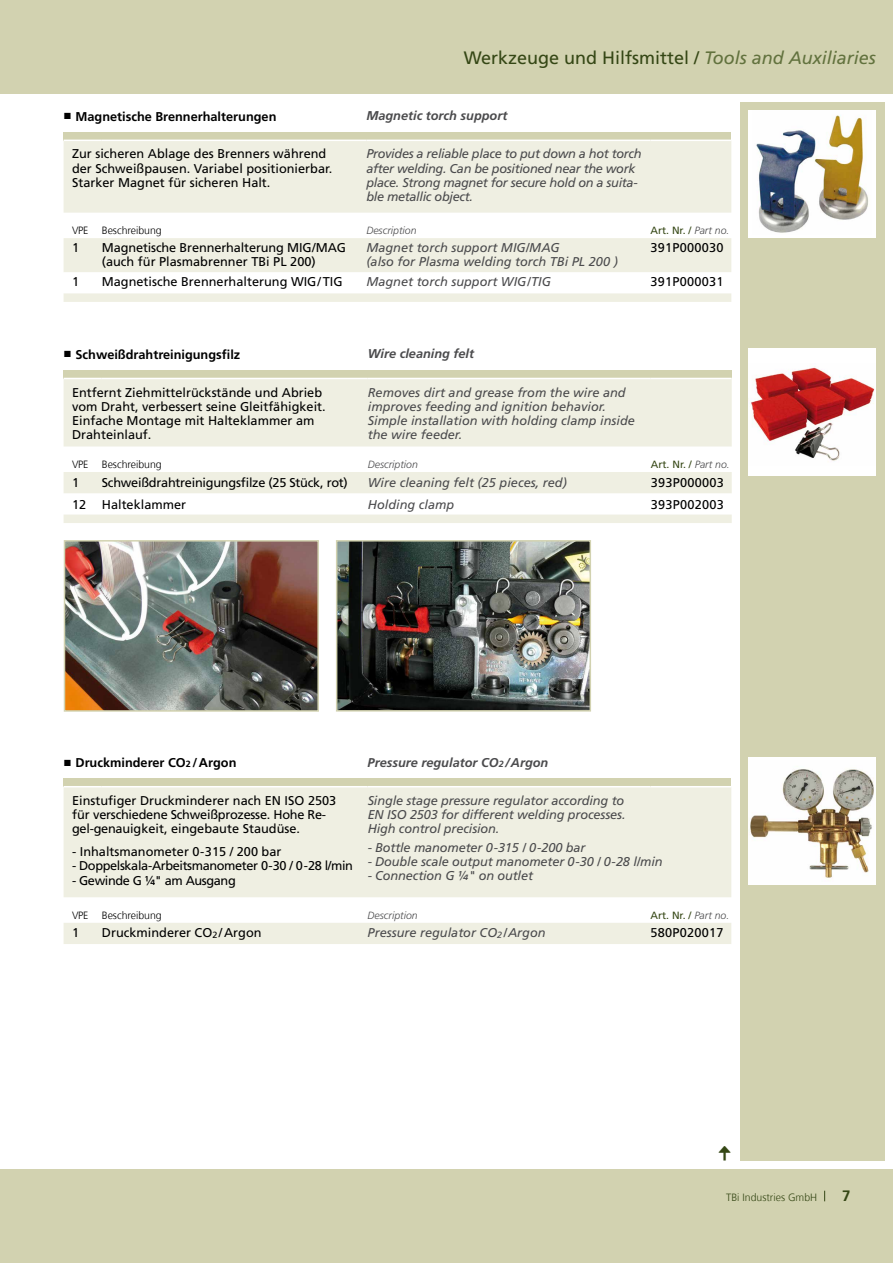
<style>
.page{position:relative;width:893px;height:1263px;background:#fff}
.page>*{position:absolute;margin:0;border:0;box-sizing:border-box;transform-origin:0 0}
.t1{font:33px "Arial";color:#354715}
.t2{font:18px "Frutiger LT Std";color:#354715}
.t3{font:700 15px "Frutiger";color:#354715}
.t4{font:12.75px/14.2px "Frutiger LT Std";color:#000}
.t5{font:italic 12.75px/14.2px "Frutiger LT Std";color:#4b4b4d}
.t6{font:italic 12.75px/14.2px "Frutiger LT Std";letter-spacing:-.025em;color:#4b4b4d}
.t7{font:700 12.75px "Frutiger LT Std";color:#000}
.t8{font:12.75px "Frutiger LT Std";letter-spacing:-.03em;color:#000}
.t9{font:italic 700 12.75px "Frutiger LT Std";color:#4b4b4d}
.t10{font:12.75px "Frutiger LT Std";letter-spacing:.02em;color:#000}
.t11{font:12.75px "Frutiger LT Std";letter-spacing:-.02em;color:#000}
.t12{font:300 10.5px "Frutiger";color:#000}
.t13{font:10.5px "Frutiger LT Std";color:#354715}
.t14{font:italic 300 10.5px "Frutiger LT Std";color:#4b4b4d}
.t15{font:300 10.5px "Frutiger";color:#354715}
.s1{font-style:italic;color:#62723e}
.s2{font-family:"Times New Roman";font-weight:400;font-size:13.5px}
.s3{font-weight:300;font-style:italic;color:#4b4b4d}
.s4{font-size:9px}
</style>
<div class="page">
<div style="left:740px;top:102px;width:144px;height:1059px;background:#d2d2b0"></div>
<div style="left:748px;top:111px;width:128px;height:127px;background:#fff"></div>
<div style="left:0;top:1169px;width:893px;height:94px;background:#d2d2b0"></div>
<div style="left:0;top:0;width:893px;height:94px;background:#d2d2b0"></div>
<img style="left:336px;top:540px;width:255px;height:172px">
<img style="left:63px;top:540px;width:256px;height:172px">
<img style="left:756px;top:115px;width:113px;height:118px">
<div style="left:748px;top:349px;width:128px;height:127px;background:#fff"></div>
<img style="left:751px;top:366px;width:124px;height:95px">
<div style="left:64px;top:132px;width:667px;height:8px;background:#d2d2b0"></div>
<svg style="left:64px;top:141px;width:667px;height:161px;fill:#efefe2"></svg>
<div style="left:64px;top:370px;width:668px;height:8px;background:#d2d2b0"></div>
<svg style="left:64px;top:379px;width:668px;height:144px;fill:#efefe2"></svg>
<div style="left:64px;top:778px;width:667px;height:9px;background:#d2d2b0"></div>
<svg style="left:64px;top:787px;width:667px;height:157px;fill:#efefe2"></svg>
<hr style="left:64px;top:786px;width:38px;height:1px;background:#fff">
<hr style="left:102px;top:786px;width:266px;height:1px;background:#fff">
<hr style="left:368px;top:786px;width:282px;height:1px;background:#fff">
<hr style="left:650px;top:786px;width:81px;height:1px;background:#fff">
<div style="left:748px;top:757px;width:128px;height:127px;background:#fff"></div>
<img style="left:750px;top:769px;width:124px;height:109px">
<h2 class="t2" style="left:464px;top:47px;width:414px">Werkzeuge und Hilfsmittel / <span class="s1">Tools and Auxiliaries</span></h2>
<p class="t7" style="left:64px;top:109px;width:214px"><span class="s2">■</span> Magnetische Brennerhalterungen</p>
<p class="t9" style="left:366px;top:108px;width:142px">Magnetic torch support</p>
<p class="t4" style="left:72px;top:147px;width:262px">Zur sicheren Ablage des Brenners während der Schweißpausen. Variabel positionierbar.<br>Starker Magnet für sicheren Halt.</p>
<p class="t6" style="left:366px;top:147px;width:277px">Provides a reliable place to put down a hot torch after welding. Can be positioned near the work place. Strong magnet for secure hold on a suita&shy;ble metallic object.</p>
<p class="t12" style="left:72px;top:224px;width:18px">VPE</p>
<p class="t12" style="left:102px;top:224px;width:61px">Beschreibung</p>
<p class="t14" style="left:366px;top:224px;width:52px">Description</p>
<p class="t13" style="left:650px;top:224px;width:80px">Art. Nr. / <span class="s3">Part no.</span></p>
<p class="t4" style="left:72px;top:240px;width:9px">1</p>
<p class="t4" style="left:102px;top:240px;width:246px">Magnetische Brennerhalterung MIG/MAG (auch für Plasmabrenner TBi PL 200)</p>
<p class="t5" style="left:366px;top:240px;width:253px">Magnet torch support MIG/MAG<br>(also for Plasma welding torch TBi PL 200 )</p>
<p class="t10" style="left:650px;top:240px;width:75px">391P000030</p>
<p class="t4" style="left:72px;top:274px;width:9px">1</p>
<p class="t4" style="left:102px;top:274px;width:242px">Magnetische Brennerhalterung WIG / TIG</p>
<p class="t5" style="left:366px;top:274px;width:186px">Magnet torch support WIG/TIG</p>
<p class="t10" style="left:650px;top:274px;width:75px">391P000031</p>
<p class="t7" style="left:64px;top:347px;width:178px"><span class="s2">■</span> Schweißdrahtreinigungsfilz</p>
<p class="t9" style="left:368px;top:346px;width:108px">Wire cleaning felt</p>
<p class="t4" style="left:72px;top:385px;width:255px">Entfernt Ziehmittelrückstände und Abrieb vom Draht, verbessert seine Gleitfähigkeit.<br>Einfache Montage mit Halteklammer am Drahteinlauf.</p>
<p class="t5" style="left:368px;top:385px;width:269px">Removes dirt and grease from the wire and improves feeding and ignition behavior.<br>Simple installation with holding clamp inside the wire feeder.</p>
<p class="t12" style="left:72px;top:458px;width:18px">VPE</p>
<p class="t12" style="left:102px;top:458px;width:61px">Beschreibung</p>
<p class="t14" style="left:368px;top:458px;width:52px">Description</p>
<p class="t13" style="left:651px;top:458px;width:80px">Art. Nr. / <span class="s3">Part no.</span></p>
<p class="t4" style="left:72px;top:476px;width:9px">1</p>
<p class="t11" style="left:102px;top:475px;width:247px">Schweißdrahtreinigungsfilze (25 Stück, rot)</p>
<p class="t5" style="left:368px;top:476px;width:201px">Wire cleaning felt (25 pieces, red)</p>
<p class="t10" style="left:651px;top:475px;width:75px">393P000003</p>
<p class="t4" style="left:72px;top:497px;width:116px">12 Halteklammer</p>
<p class="t5" style="left:368px;top:497px;width:88px">Holding clamp</p>
<p class="t10" style="left:651px;top:497px;width:75px">393P002003</p>
<p class="t7" style="left:64px;top:755px;width:174px"><span class="s2">■</span> Druckminderer CO<span class="s4">2</span> /Argon</p>
<p class="t9" style="left:368px;top:754px;width:182px">Pressure regulator CO<span class="s4">2</span> /Argon</p>
<p class="t4" style="left:72px;top:793px;width:266px">Einstufiger Druckminderer nach EN ISO 2503 für verschiedene Schweißprozesse. Hohe Re&shy;gel-genauigkeit, eingebaute Staudüse.</p>
<p class="t4" style="left:72px;top:844px;width:211px">- Inhaltsmanometer 0-315 / 200 bar</p>
<p class="t8" style="left:72px;top:858px;width:282px">- Doppelskala-Arbeitsmanometer 0-30 / 0-28 l/min</p>
<p class="t8" style="left:72px;top:873px;width:165px">- Gewinde G ¼" am Ausgang</p>
<p class="t5" style="left:368px;top:793px;width:259px;text-align:justify">Single stage pressure regulator according to EN ISO 2503 for different welding processes.<br>High control precision.</p>
<p class="t5" style="left:368px;top:840px;width:219px">- Bottle manometer 0-315 / 0-200 bar</p>
<p class="t5" style="left:368px;top:855px;width:296px">- Double scale output manometer 0-30 / 0-28 l/min</p>
<p class="t5" style="left:368px;top:869px;width:167px">- Connection G ¼" on outlet</p>
<p class="t12" style="left:72px;top:909px;width:18px">VPE</p>
<p class="t12" style="left:102px;top:909px;width:61px">Beschreibung</p>
<p class="t14" style="left:368px;top:909px;width:52px">Description</p>
<p class="t13" style="left:650px;top:909px;width:80px">Art. Nr. / <span class="s3">Part no.</span></p>
<p class="t4" style="left:72px;top:925px;width:9px">1</p>
<p class="t4" style="left:102px;top:925px;width:161px">Druckminderer CO<sub>2</sub> /Argon</p>
<p class="t5" style="left:368px;top:925px;width:180px">Pressure regulator CO<sub>2</sub>/Argon</p>
<p class="t10" style="left:650px;top:925px;width:75px">580P020017</p>
<h1 class="t1" style="left:716px;top:1143px;width:18px">ꜛ</h1>
<p class="t15" style="left:726px;top:1192px;width:93px">TBi Industries GmbH</p>
<p class="t3" style="left:842px;top:1187px;width:10px">7</p>
</div>
